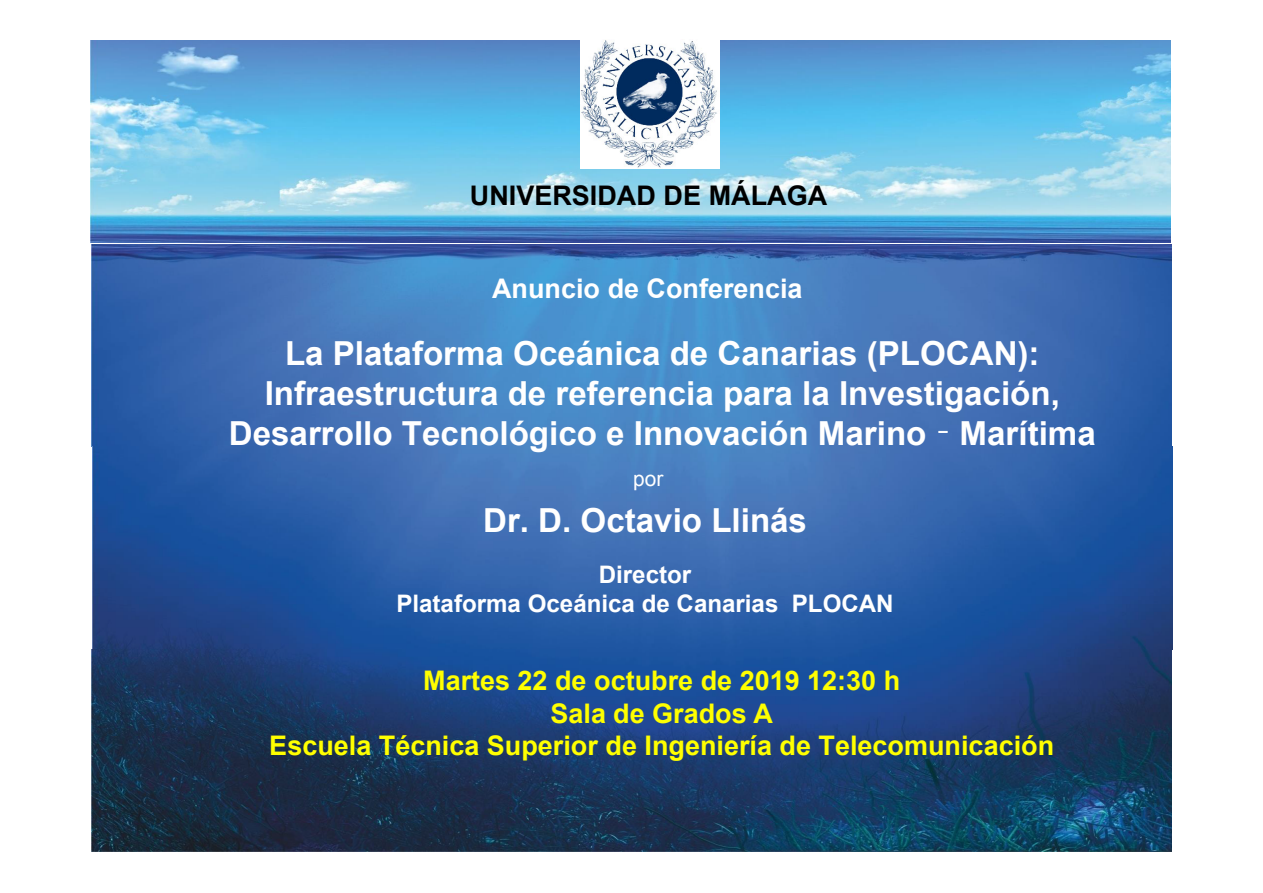
<style>
.page{position:relative;width:1263px;height:893px;background:#fff}
.page>*{position:absolute;margin:0;border:0;box-sizing:border-box;transform-origin:0 0}
.t1{font:700 33.15px/39.8px "Arial";color:#fff;text-align:center}
.t2{font:700 27px/32.4px "Arial";color:#ff0;text-align:center}
.t3{font:700 27px "Arial";color:#fff}
.t4{font:700 27px "Arial";color:#000}
.t5{font:700 24.15px/28.8px "Arial";color:#fff;text-align:center}
.t6{font:20.85px "Arial";color:#fff}
.s1{font-family:"Koz Min Pr 6 N";font-weight:400}
</style>
<div class="page">
<img style="left:90px;top:40px;width:1081px;height:407px">
<img style="left:93px;top:447px;width:1080px;height:202px">
<img style="left:91px;top:649px;width:1080px;height:202px">
<img style="left:580px;top:40px;width:140px;height:128px">
<p class="t4" style="left:470px;top:176px;width:359px">UNIVERSIDAD DE MÁLAGA</p>
<p class="t3" style="left:492px;top:270px;width:312px">Anuncio de Conferencia</p>
<p class="t1" style="left:229px;top:334px;width:868px">La Plataforma Oceánica de Canarias (PLOCAN):<br>Infraestructura de referencia para la Investigación,<br>Desarrollo Tecnológico e Innovación Marino<span class="s1">‐</span>Marítima</p>
<p class="t6" style="left:633px;top:464px;width:32px">por</p>
<p class="t1" style="left:483px;top:502px;width:325px">Dr. D. Octavio Llinás</p>
<p class="t5" style="left:396px;top:561px;width:499px">Director<br>Plataforma Oceánica de Canarias PLOCAN</p>
<p class="t2" style="left:269px;top:665px;width:786px">Martes 22 de octubre de 2019 12:30 h<br>Sala de Grados A<br>Escuela Técnica Superior de Ingeniería de Telecomunicación</p>
</div>
